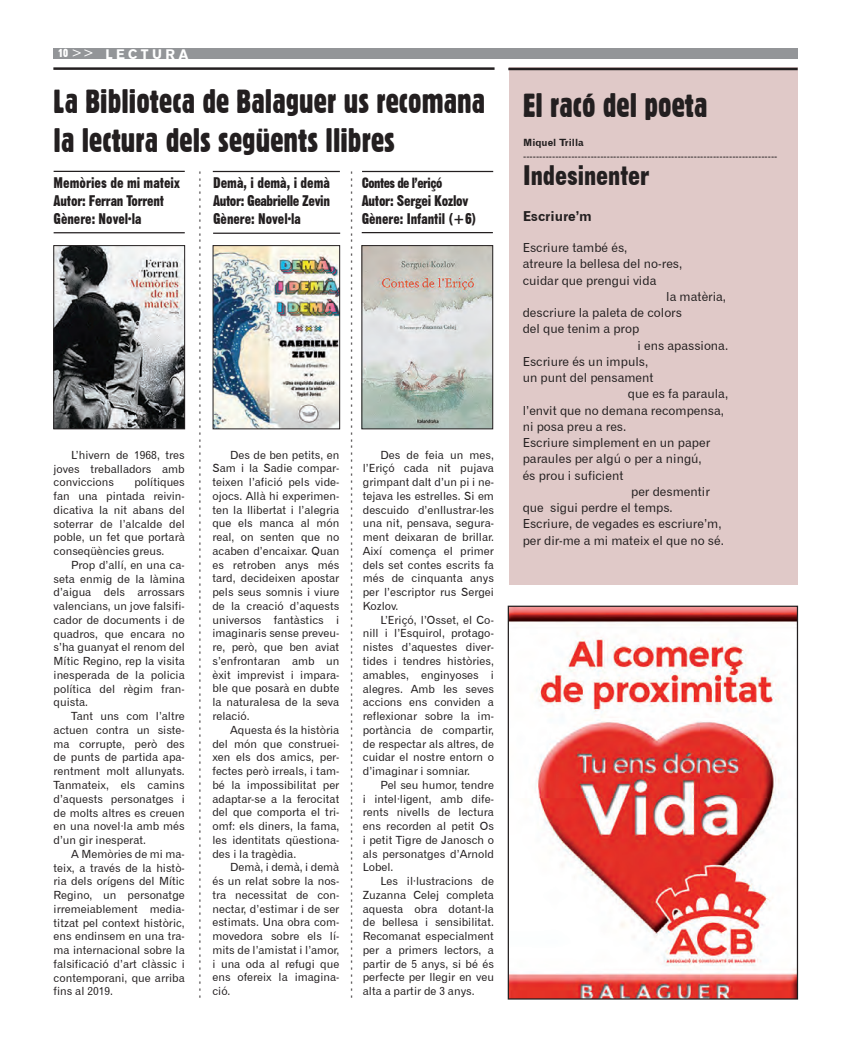
<style>
.page{position:relative;width:851px;height:1053px;background:#fff}
.page>*{position:absolute;margin:0;border:0;box-sizing:border-box;transform-origin:0 0}
.t1{font:32.5px/39px "Gothic 821 Condensed BT";color:#231f20}
.t2{font:27.5px "Gothic No 13 BT";color:#231f20}
.t3{font:15px "Gothic No 13 BT";color:#231f20}
.t4{font:15px "Gothic No 13 BT";letter-spacing:-.025em;color:#231f20}
.t5{font:14.38px "Gothic No 13 BT";letter-spacing:-.035em;color:#231f20}
.t6{font:13.75px "Gothic 725 BT Black A";letter-spacing:.25em;color:#fff}
.t7{font:13.75px "Gothic 720 BT Bold B";color:#231f20}
.t8{font:12.5px "Gothic 720 BT Roman B";color:#231f20}
.t9{font:11.25px/13.8px "Gothic 720 BT Roman B";color:#231f20;text-align:justify}
.t10{font:10px "Gothic 720 BT Bold B";color:#231f20}
.s1{font-family:"Gothic 821 Condensed BT";font-size:11.25px}
.s2{font-family:"Gothic 720 BT Roman B"}
</style>
<div class="page">
<div style="left:53px;top:48px;width:744px;height:10px;background:#939598"></div>
<hr style="left:53px;top:67px;width:441px;height:3px;background:#231f20">
<img style="left:56px;top:247px;width:127px;height:180px">
<div style="left:54px;top:245px;width:131px;height:184px;border:1px solid #231f20"></div>
<hr style="left:361px;top:232px;width:132px;height:1px;background:#231f20">
<hr style="left:54px;top:171px;width:131px;height:1px;background:#231f20">
<hr style="left:213px;top:171px;width:127px;height:1px;background:#231f20">
<hr style="left:362px;top:171px;width:131px;height:1px;background:#231f20">
<img style="left:215px;top:247px;width:123px;height:180px">
<div style="left:213px;top:245px;width:127px;height:184px;border:1px solid #231f20"></div>
<img style="left:363px;top:247px;width:128px;height:180px">
<div style="left:361px;top:245px;width:132px;height:184px;border:1px solid #231f20"></div>
<hr style="left:213px;top:232px;width:127px;height:2px;background:#231f20">
<hr style="left:54px;top:232px;width:131px;height:1px;background:#231f20">
<div style="left:508px;top:67px;width:289px;height:517px;background:#e0c9c8"></div>
<hr style="left:508px;top:68px;width:289px;height:2px;background:#231f20">
<img style="left:509px;top:607px;width:287px;height:390px">
<div style="left:507px;top:605px;width:291px;height:394px;border:1px solid #231f20"></div>
<p class="t6" style="left:58px;top:45px;width:131px"><span class="s1">10</span><span class="s2">&gt;&gt;</span> LECTURA</p>
<p class="t1" style="left:54px;top:82px;width:433px">La Biblioteca de Balaguer us recomana la lectura dels següents llibres</p>
<p class="t3" style="left:54px;top:173px;width:128px">Memòries de mi mateix</p>
<p class="t3" style="left:54px;top:191px;width:112px">Autor: Ferran Torrent</p>
<p class="t3" style="left:54px;top:209px;width:89px">Gènere: Novel·la</p>
<p class="t9" style="left:54px;top:448px;width:133px;text-indent:18px">L’hivern de 1968, tres joves treballadors amb conviccions</p>
<p class="t9" style="left:54px;top:475px;width:133px;text-indent:81px">polítiques fan una pintada reivin&shy;dicativa la nit abans del soterrar de l’alcalde del poble, un fet que portarà conseqüències greus.</p>
<p class="t9" style="left:54px;top:558px;width:133px;text-indent:18px">Prop d’allí, en una ca&shy;seta enmig de la làmina d’aigua dels arrossars valencians, un jove falsifi&shy;cador de documents i de quadros, que encara no s’ha guanyat el renom del Mític Regino, rep la visita inesperada de la policia política del règim fran&shy;quista.</p>
<p class="t9" style="left:54px;top:709px;width:133px;text-indent:18px">Tant uns com l’altre actuen contra un siste&shy;ma corrupte, però des de punts de partida apa&shy;rentment molt allunyats.<br>Tanmateix, els camins d’aquests personatges i de molts altres es creuen en una novel·la amb més d’un gir inesperat.</p>
<p class="t9" style="left:54px;top:846px;width:133px;text-indent:18px">A Memòries de mi ma&shy;teix, a través de la histò&shy;ria dels orígens del Mític Regino, un personatge irremeiablement media&shy;titzat pel context històric, ens endinsem en una tra&shy;ma internacional sobre la falsificació d’art clàssic i contemporani, que arriba fins al 2019.</p>
<p class="t9" style="left:208px;top:171px;width:828px;rotate:90deg">-------------------------------------------------------------------------------------------------------------------------</p>
<p class="t9" style="left:360px;top:171px;width:828px;rotate:90deg">-------------------------------------------------------------------------------------------------------------------------</p>
<p class="t3" style="left:213px;top:173px;width:118px">Demà, i demà, i demà</p>
<p class="t4" style="left:213px;top:191px;width:118px">Autor: Geabrielle Zevin</p>
<p class="t3" style="left:213px;top:209px;width:89px">Gènere: Novel·la</p>
<p class="t9" style="left:212px;top:447px;width:128px;text-indent:18px">Des de ben petits, en Sam i la Sadie compar&shy;teixen l’afició pels vide&shy;ojocs. Allà hi experimen&shy;ten la llibertat i l’alegria que els manca al món real, on senten que no acaben d’encaixar. Quan es retroben anys més tard, decideixen apostar pels seus somnis i viure de la creació d’aquests universos fantàstics i imaginaris sense preveu&shy;re, però, que ben aviat s’enfrontaran amb un èxit imprevist i impara&shy;ble que posarà en dubte la naturalesa de la seva relació.</p>
<p class="t9" style="left:212px;top:722px;width:128px;text-indent:18px">Aquesta és la història del món que construei&shy;xen els dos amics, per&shy;fectes però irreals, i tam&shy;bé la impossibilitat per adaptar-se a la ferocitat del que comporta el tri&shy;omf: els diners, la fama, les identitats qüestiona&shy;des i la tragèdia.</p>
<p class="t9" style="left:212px;top:860px;width:128px;text-indent:18px">Demà, i demà, i demà és un relat sobre la nos&shy;tra necessitat de con&shy;nectar, d’estimar i de ser estimats. Una obra com&shy;movedora sobre els lí&shy;mits de l’amistat i l’amor, i una oda al refugi que ens ofereix la imagina&shy;ció.</p>
<p class="t5" style="left:361px;top:174px;width:82px">Contes de l’eriçó</p>
<p class="t3" style="left:361px;top:191px;width:108px">Autor: Sergei Kozlov</p>
<p class="t3" style="left:361px;top:209px;width:116px">Gènere: Infantil (+6)</p>
<p class="t9" style="left:363px;top:447px;width:133px;text-indent:18px">Des de feia un mes, l’Eriçó cada nit pujava grimpant dalt d’un pi i ne&shy;tejava les estrelles. Si em descuido d’enllustrar-les una nit, pensava, segura&shy;ment deixaran de brillar.<br>Així comença el primer dels set contes escrits fa més de cinquanta anys per l’escriptor rus Sergei Kozlov.</p>
<p class="t9" style="left:363px;top:612px;width:133px;text-indent:18px">L’Eriçó, l’Osset, el Co&shy;nill i l’Esquirol, protago&shy;nistes d’aquestes diver&shy;tides i tendres històries, amables, enginyoses i alegres. Amb les seves accions ens conviden a reflexionar sobre la im&shy;portància de compartir, de respectar als altres, de cuidar el nostre entorn o d’imaginar i somniar.</p>
<p class="t9" style="left:363px;top:777px;width:133px;text-indent:18px">Pel seu humor, tendre i intel·ligent, amb dife&shy;rents nivells de lectura ens recorden al petit Os i petit Tigre de Janosch o als personatges d’Arnold Lobel.</p>
<p class="t9" style="left:363px;top:874px;width:133px;text-indent:18px">Les il·lustracions de Zuzanna Celej completa aquesta obra dotant-la de bellesa i sensibilitat.<br>Recomanat especialment per a primers lectors, a partir de 5 anys, si bé és perfecte per llegir en veu alta a partir de 3 anys.</p>
<p class="t1" style="left:523px;top:86px;width:186px">El racó del poeta</p>
<p class="t10" style="left:523px;top:136px;width:62px">Miquel Trilla</p>
<p class="t9" style="left:523px;top:149px;width:256px">-------------------------------------------------------------------------------</p>
<p class="t2" style="left:523px;top:158px;width:128px">Indesinenter</p>
<p class="t7" style="left:522px;top:207px;width:71px">Escriure’m</p>
<p class="t8" style="left:522px;top:240px;width:106px">Escriure també és,</p>
<p class="t8" style="left:522px;top:256px;width:161px">atreure la bellesa del no-res,</p>
<p class="t8" style="left:522px;top:272px;width:135px">cuidar que prengui vida</p>
<p class="t8" style="left:666px;top:289px;width:61px">la matèria,</p>
<p class="t8" style="left:522px;top:305px;width:161px">descriure la paleta de colors</p>
<p class="t8" style="left:522px;top:321px;width:118px">del que tenim a prop</p>
<p class="t8" style="left:637px;top:337px;width:92px">i ens apassiona.</p>
<p class="t8" style="left:522px;top:354px;width:127px">Escriure és un impuls,</p>
<p class="t8" style="left:522px;top:370px;width:132px">un punt del pensament</p>
<p class="t8" style="left:628px;top:386px;width:102px">que es fa paraula,</p>
<p class="t8" style="left:522px;top:402px;width:203px">l’envit que no demana recompensa,</p>
<p class="t8" style="left:522px;top:419px;width:105px">ni posa preu a res.</p>
<p class="t8" style="left:522px;top:435px;width:189px">Escriure simplement en un paper</p>
<p class="t8" style="left:522px;top:451px;width:181px">paraules per algú o per a ningú,</p>
<p class="t8" style="left:522px;top:467px;width:102px">és prou i suficient</p>
<p class="t8" style="left:631px;top:484px;width:80px">per desmentir</p>
<p class="t8" style="left:522px;top:500px;width:151px">que sigui perdre el temps.</p>
<p class="t8" style="left:522px;top:516px;width:200px">Escriure, de vegades es escriure’m,</p>
<p class="t8" style="left:522px;top:532px;width:203px">per dir-me a mi mateix el que no sé.</p>
</div>
